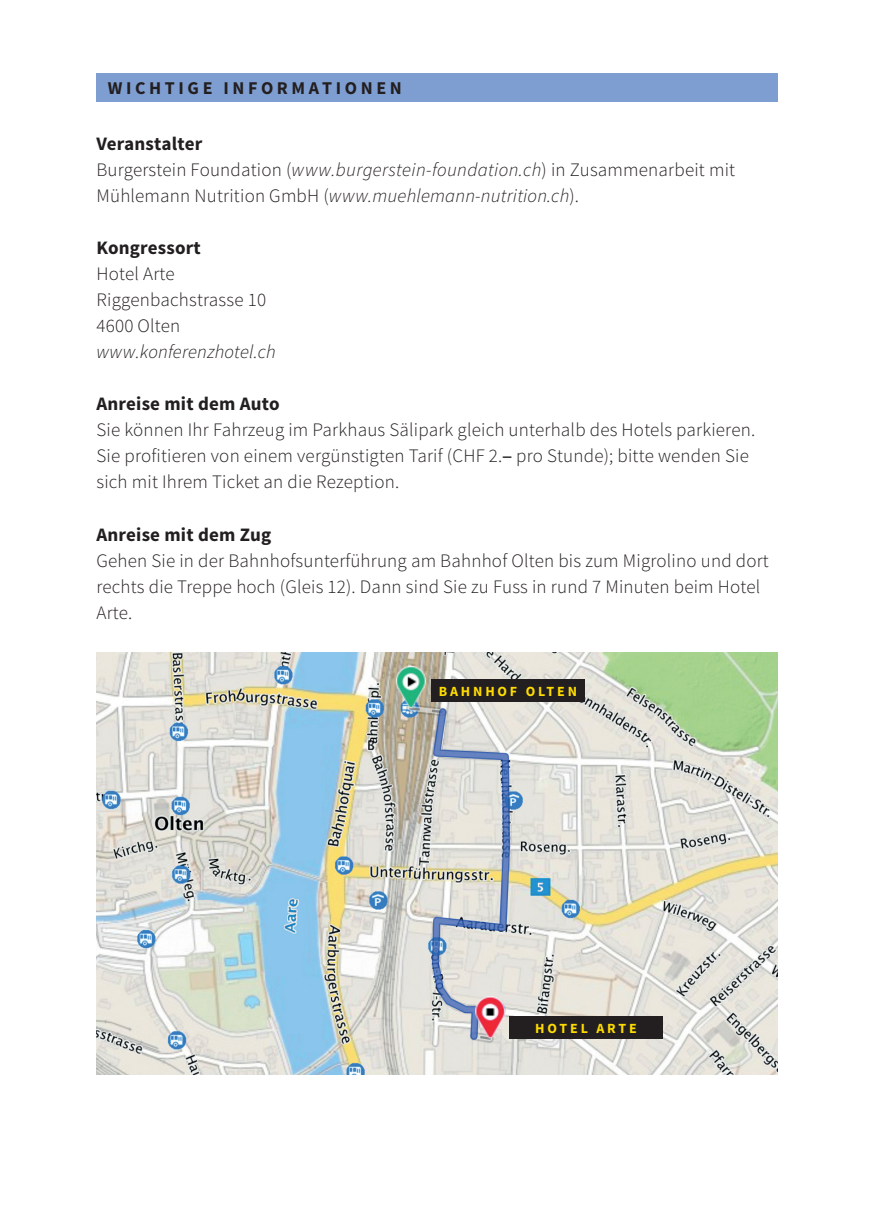
<style>
.page{position:relative;width:874px;height:1225px;background:#fff}
.page>*{position:absolute;margin:0;border:0;box-sizing:border-box;transform-origin:0 0}
.t1{font:300 19px/26px "Source Sans Pro";letter-spacing:.01em;color:#231f20}
.t2{font:700 19px "Source Sans Pro";letter-spacing:.01em;color:#231f20}
.t3{font:italic 300 19px "Source Sans Pro";letter-spacing:.01em;color:#231f20}
.t4{font:700 18px "Source Sans Pro";letter-spacing:.2em;color:#231f20}
.t5{font:700 14px "Source Sans Pro";letter-spacing:.2em;color:#ffdc01}
.s1{font-style:italic}
.s2{font-family:"Officina Sans";font-weight:400}
</style>
<div class="page">
<img style="left:96px;top:652px;width:681px;height:422px">
<div style="left:431px;top:679px;width:153px;height:23px;background:#231f20"></div>
<div style="left:96px;top:74px;width:681px;height:28px;background:#7e9ed2"></div>
<div style="left:509px;top:1016px;width:153px;height:23px;background:#231f20"></div>
<p class="t4" style="left:108px;top:77px;width:295px">WICHTIGE INFORMATIONEN</p>
<p class="t2" style="left:96px;top:132px;width:107px">Veranstalter</p>
<p class="t1" style="left:96px;top:157px;width:640px">Burgerstein Foundation (<span class="s1">www.burgerstein-foundation.ch</span>) in Zusammenarbeit mit<br>Mühlemann Nutrition GmbH (<span class="s1">www.muehlemann-nutrition.ch</span>).</p>
<p class="t2" style="left:96px;top:236px;width:106px">Kongressort</p>
<p class="t1" style="left:96px;top:261px;width:80px">Hotel Arte</p>
<p class="t1" style="left:96px;top:287px;width:171px">Riggenbachstrasse 10</p>
<p class="t1" style="left:96px;top:313px;width:85px">4600 Olten</p>
<p class="t3" style="left:96px;top:341px;width:181px">www.konferenzhotel.ch</p>
<p class="t2" style="left:96px;top:392px;width:185px">Anreise mit dem Auto</p>
<p class="t1" style="left:96px;top:417px;width:660px">Sie können Ihr Fahrzeug im Parkhaus Sälipark gleich unterhalb des Hotels parkieren.<br>Sie profitieren von einem vergünstigten Tarif (CHF 2.<span class="s2">−</span> pro Stunde); bitte wenden Sie sich mit Ihrem Ticket an die Rezeption.</p>
<p class="t2" style="left:96px;top:522px;width:176px">Anreise mit dem Zug</p>
<p class="t1" style="left:96px;top:547px;width:673px">Gehen Sie in der Bahnhofsunterführung am Bahnhof Olten bis zum Migrolino und dort rechts die Treppe hoch (Gleis 12). Dann sind Sie zu Fuss in rund 7 Minuten beim Hotel<br>Arte.</p>
<p class="t5" style="left:438px;top:682px;width:140px">BAHNHOF OLTEN</p>
<p class="t5" style="left:535px;top:1019px;width:103px">HOTEL ARTE</p>
</div>
